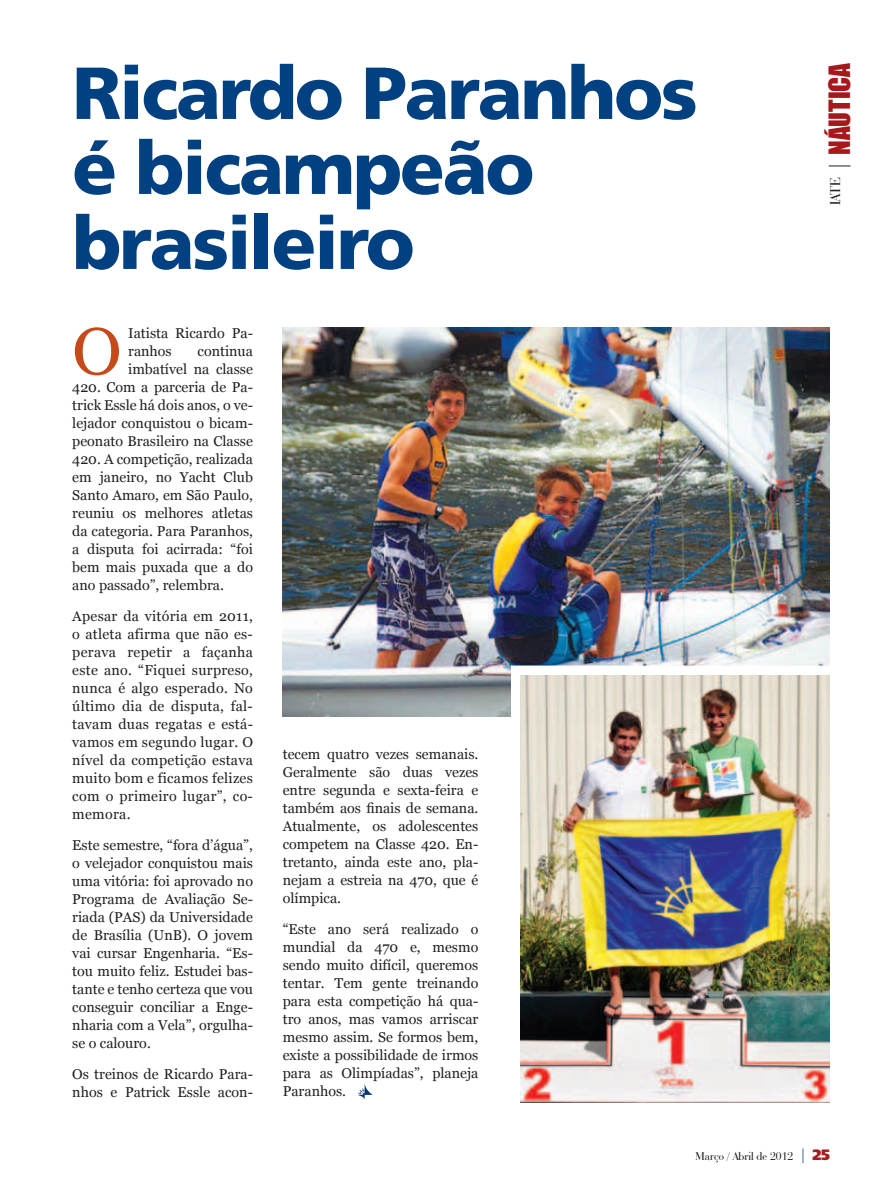
<style>
.page{position:relative;width:893px;height:1191px;background:#fff}
.page>*{position:absolute;margin:0;border:0;box-sizing:border-box;transform-origin:0 0}
.t1{font:900 73.5px/75px "Frutiger LT Std";letter-spacing:-.03em;color:#014081}
.t2{font:66.15px "Georgia";color:#c74919}
.t3{font:27px "Impact";color:#a5181b}
.t4{font:15px "Bauer Bodoni BT";color:#231f20}
.t5{font:900 15px "Frutiger LT Std";color:#a61c1f}
.t6{font:14.25px/18px "Georgia";color:#231f20;text-align:justify}
.t7{font:12px "Bauer Bodoni BT";color:#231f20}
</style>
<div class="page">
<svg style="left:802px;top:1148px;width:2px;height:15px"></svg>
<img style="left:283px;top:327px;width:546px;height:390px">
<div style="left:511px;top:665px;width:333px;height:275px;background:#fff;border:1px solid #fff"></div>
<img style="left:520px;top:675px;width:309px;height:427px">
<svg style="left:357px;top:1084px;width:16px;height:15px"></svg>
<svg style="left:829px;top:166px;width:21px;height:1px"></svg>
<h1 class="t1" style="left:72px;top:56px;width:627px">Ricardo Paranhos é bicampeão brasileiro</h1>
<h2 class="t2" style="left:72px;top:311px;width:46px">O</h2>
<p class="t6" style="left:128px;top:325px;width:126px">Iatista Ricardo Pa&shy;ranhos</p>
<p class="t6" style="left:198px;top:343px;width:57px">continua</p>
<p class="t6" style="left:128px;top:361px;width:126px">imbatível na classe</p>
<p class="t6" style="left:72px;top:379px;width:182px">420. Com a parceria de Pa-</p>
<p class="t6" style="left:72px;top:397px;width:182px">trick Essle há dois anos, o ve-</p>
<p class="t6" style="left:72px;top:415px;width:182px">lejador conquistou o bicam-</p>
<p class="t6" style="left:72px;top:433px;width:182px">peonato Brasileiro na Classe</p>
<p class="t6" style="left:72px;top:451px;width:182px">420. A competição, realizada</p>
<p class="t6" style="left:72px;top:469px;width:182px">em janeiro, no Yacht Club</p>
<p class="t6" style="left:72px;top:487px;width:182px">Santo Amaro, em São Paulo,</p>
<p class="t6" style="left:72px;top:505px;width:182px">reuniu os melhores atletas</p>
<p class="t6" style="left:72px;top:523px;width:182px">da categoria. Para Paranhos,</p>
<p class="t6" style="left:72px;top:541px;width:182px">a disputa foi acirrada: “foi</p>
<p class="t6" style="left:72px;top:559px;width:182px">bem mais puxada que a do</p>
<p class="t6" style="left:72px;top:577px;width:153px">ano passado”, relembra.</p>
<p class="t6" style="left:72px;top:607px;width:182px">Apesar da vitória em 2011, o atleta afirma que não es&shy;perava repetir a façanha este ano. “Fiquei surpreso, nunca é algo esperado. No último dia de disputa, fal&shy;tavam duas regatas e está&shy;vamos em segundo lugar. O nível da competição estava muito bom e ficamos felizes com o primeiro lugar”, co&shy;memora.</p>
<p class="t6" style="left:72px;top:836px;width:182px">Este semestre, “fora d’água”, o velejador conquistou mais uma vitória: foi aprovado no Programa de Avaliação Se&shy;riada (PAS) da Universidade de Brasília (UnB). O jovem vai cursar Engenharia. “Es&shy;tou muito feliz. Estudei bas&shy;tante e tenho certeza que vou conseguir conciliar a Enge&shy;nharia com a Vela”, orgulha&shy;se o calouro.</p>
<p class="t6" style="left:72px;top:1065px;width:182px">Os treinos de Ricardo Para&shy;nhos e Patrick Essle acon-</p>
<p class="t6" style="left:283px;top:746px;width:197px">tecem quatro vezes semanais.<br>Geralmente são duas vezes entre segunda e sexta-feira e também aos finais de semana.<br>Atualmente, os adolescentes competem na Classe 420. En&shy;tretanto, ainda este ano, pla&shy;nejam a estreia na 470, que é olímpica.</p>
<p class="t6" style="left:283px;top:920px;width:197px">“Este ano será realizado o mundial da 470 e, mesmo sendo muito difícil, queremos tentar. Tem gente treinando para esta competição há qua&shy;tro anos, mas vamos arriscar mesmo assim. Se formos bem, existe a possibilidade de irmos para as Olimpíadas”, planeja Paranhos.</p>
<h3 class="t3" style="left:818px;top:155px;width:94px;rotate:-90deg">náutica</h3>
<p class="t4" style="left:826px;top:205px;width:30px;rotate:-90deg">iate</p>
<p class="t7" style="left:696px;top:1148px;width:99px">Março / Abril de 2012</p>
<p class="t5" style="left:812px;top:1145px;width:19px">25</p>
</div>
